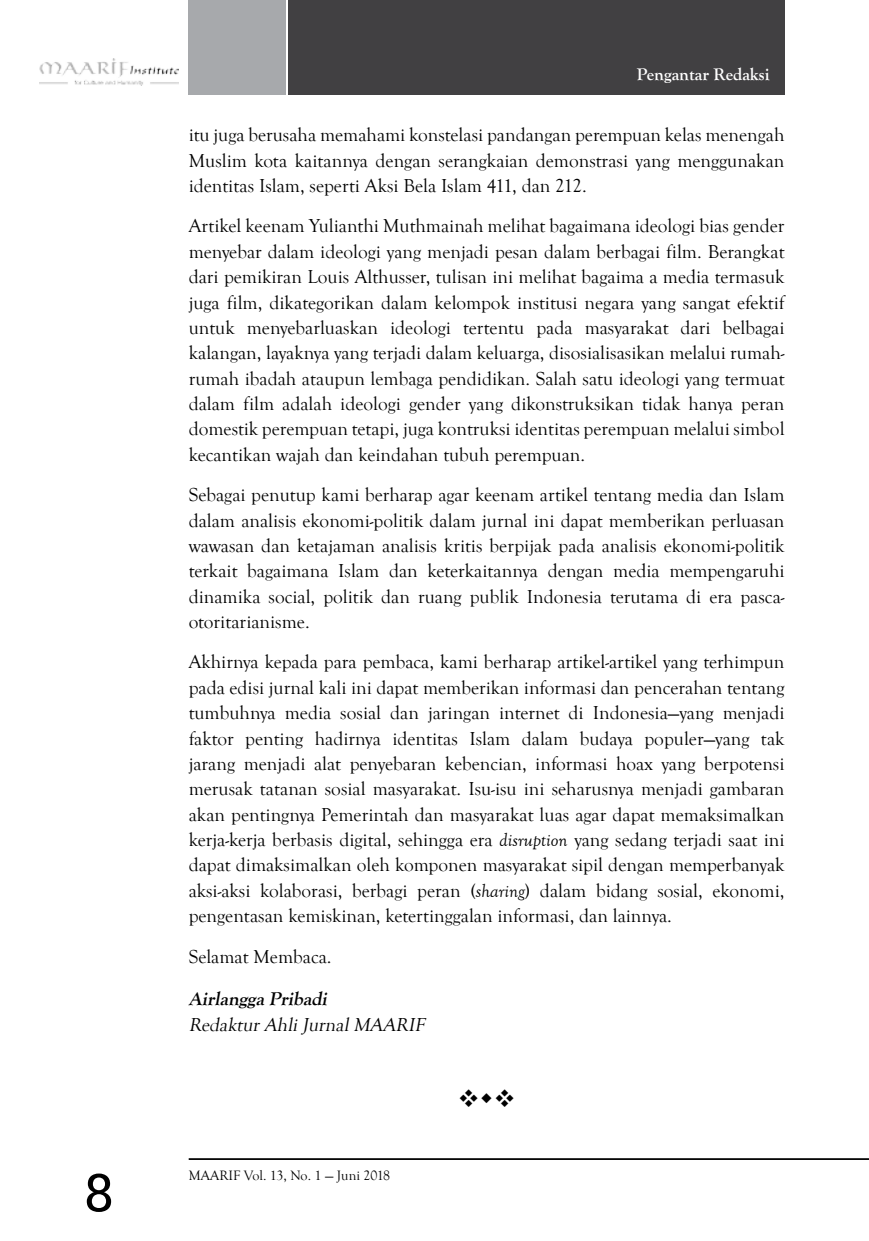
<style>
.page{position:relative;width:869px;height:1241px;background:#fff}
.page>*{position:absolute;margin:0;border:0;box-sizing:border-box;transform-origin:0 0}
.t1{font:52.5px "Roboto";color:#000}
.t2{font:19.25px/25.4px "Goudy Old Style T";color:#000;text-align:justify}
.t3{font:italic 19.25px "Goudy Old Style T";color:#000}
.t4{font:italic 700 19.25px "Goudy Old Style T";color:#000}
.t5{font:700 17.5px "Goudy Old Style T";color:#fff}
.t6{font:14px "Goudy Old Style T";color:#000}
.s1{font-style:italic}
.s2{font-weight:700}
</style>
<div class="page">
<div style="left:189px;top:0;width:97px;height:94px;background:#a7a9ac"></div>
<hr style="left:189px;top:1157px;width:679px;height:2px;background:#000">
<div style="left:288px;top:0;width:496px;height:94px;background:#414042"></div>
<img style="left:39px;top:58px;width:139px;height:27px">
<p class="t5" style="left:636px;top:64px;width:134px">Pengantar Redaksi</p>
<p class="t2" style="left:189px;top:123px;width:597px">itu juga berusaha memahami konstelasi pandangan perempuan kelas menengah Muslim kota kaitannya dengan serangkaian demonstrasi yang menggunakan identitas Islam, seperti Aksi Bela Islam 411, dan 212.</p>
<p class="t2" style="left:189px;top:214px;width:597px">Artikel keenam Yulianthi Muthmainah melihat bagaimana ideologi bias gender menyebar dalam ideologi yang menjadi pesan dalam berbagai film. Berangkat dari pemikiran Louis Althusser, tulisan ini melihat bagaima a media termasuk juga film, dikategorikan dalam kelompok institusi negara yang sangat efektif untuk menyebarluaskan ideologi tertentu pada masyarakat dari belbagai kalangan, layaknya yang terjadi dalam keluarga, disosialisasikan melalui rumah&shy;rumah ibadah ataupun lembaga pendidikan. Salah satu ideologi yang termuat dalam film adalah ideologi gender yang dikonstruksikan tidak hanya peran domestik perempuan tetapi, juga kontruksi identitas perempuan melalui simbol kecantikan wajah dan keindahan tubuh perempuan.</p>
<p class="t2" style="left:189px;top:482px;width:597px">Sebagai penutup kami berharap agar keenam artikel tentang media dan Islam dalam analisis ekonomi-politik dalam jurnal ini dapat memberikan perluasan wawasan dan ketajaman analisis kritis berpijak pada analisis ekonomi-politik terkait bagaimana Islam dan keterkaitannya dengan media mempengaruhi dinamika social, politik dan ruang publik Indonesia terutama di era pasca&shy;otoritarianisme.</p>
<p class="t2" style="left:189px;top:649px;width:597px">Akhirnya kepada para pembaca, kami berharap artikel-artikel yang terhimpun pada edisi jurnal kali ini dapat memberikan informasi dan pencerahan tentang tumbuhnya media sosial dan jaringan internet di Indonesia—yang menjadi faktor penting hadirnya identitas Islam dalam budaya populer—yang tak jarang menjadi alat penyebaran kebencian, informasi hoax yang berpotensi merusak tatanan sosial masyarakat. Isu-isu ini seharusnya menjadi gambaran akan pentingnya Pemerintah dan masyarakat luas agar dapat memaksimalkan kerja-kerja berbasis digital, sehingga era <span class="s1">disruption</span> yang sedang terjadi saat ini dapat dimaksimalkan oleh komponen masyarakat sipil dengan memperbanyak aksi-aksi kolaborasi, berbagi peran <span class="s2">(</span><span class="s1">sharing</span><span class="s2">)</span> dalam bidang sosial, ekonomi, pengentasan kemiskinan, ketertinggalan informasi, dan lainnya.</p>
<p class="t2" style="left:189px;top:944px;width:144px">Selamat Membaca.</p>
<p class="t4" style="left:189px;top:987px;width:144px">Airlangga Pribadi</p>
<p class="t3" style="left:189px;top:1013px;width:241px">RedakturAhliJurnalMAARIF</p>
<h1 class="t1" style="left:84px;top:1155px;width:31px">8</h1>
<p class="t6" style="left:189px;top:1167px;width:203px">MAARIF Vol. 13, No. 1 — Juni 2018</p>
</div>
